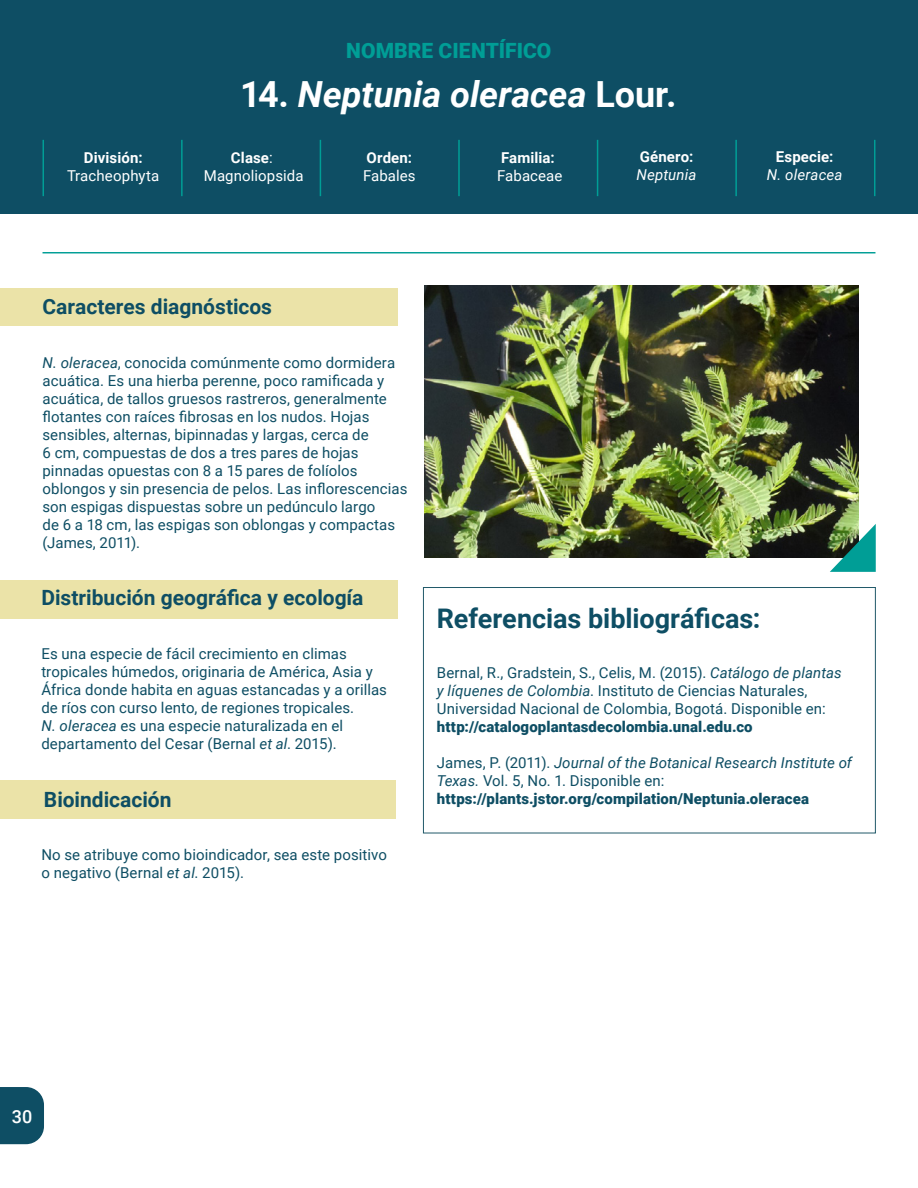
<style>
.page{position:relative;width:918px;height:1188px;background:#fff}
.page>*{position:absolute;margin:0;border:0;box-sizing:border-box;transform-origin:0 0}
.TituloFichasPrin{font:italic 700 36px "Roboto";color:#fff}
.Titulos_1{font:700 27px "Roboto";color:#0e4e64}
.SubtilulosFichas{font:700 21px "Roboto";color:#0e4e64}
.SubtilulosFichas-2{font:900 21px "Roboto";letter-spacing:.005em;color:#009e96}
.t1{font:500 18px "Roboto";color:#fff}
.Texto_General_1_-_Az{font:15px/18px "Roboto";letter-spacing:.005em;color:#0e4e64}
.Texto_General_1_-_Az-2{font:900 15px "Roboto";letter-spacing:.005em;color:#0e4e64}
.Texto_General_1_-_Az-3{font:italic 15px/18px "Roboto";letter-spacing:.01em;color:#0e4e64}
.Texto_General_1_-_Bl{font:700 15px "Roboto";letter-spacing:.005em;color:#fff}
.Texto_General_1_-_Bl-2{font:15px "Roboto";letter-spacing:.005em;color:#fff}
.Texto_General_1_-_Bl-3{font:italic 15px "Roboto";letter-spacing:.01em;color:#fff}
.s1{font-style:normal}
.s2{font-weight:400}
.s3{font-style:italic}
</style>
<div class="page">
<div style="left:0;top:289px;width:397px;height:37px;background:#ebe3a8"></div>
<img style="left:425px;top:286px;width:434px;height:271px">
<svg style="left:830px;top:524px;width:46px;height:48px;background:#409880"></svg>
<div style="left:0;top:0;width:918px;height:213px;background:#0e4e64"></div>
<hr style="left:43px;top:252px;width:832px;height:1px;background:#009e96">
<div style="left:0;top:580px;width:397px;height:38px;background:#ebe3a8"></div>
<div style="left:0;top:781px;width:396px;height:38px;background:#ebe3a8"></div>
<div style="left:423px;top:587px;width:453px;height:246px;border:1px solid #215969"></div>
<hr style="left:181px;top:140px;width:2px;height:56px;background:#009e96">
<hr style="left:43px;top:140px;width:1px;height:56px;background:#009e96">
<hr style="left:458px;top:140px;width:2px;height:56px;background:#009e96">
<hr style="left:320px;top:140px;width:1px;height:56px;background:#009e96">
<hr style="left:597px;top:140px;width:1px;height:56px;background:#009e96">
<hr style="left:735px;top:140px;width:2px;height:56px;background:#009e96">
<hr style="left:874px;top:140px;width:1px;height:56px;background:#009e96">
<hr style="left:917px;top:289px;width:1px;height:37px;background:#ebe3a8">
<div style="left:0;top:1087px;width:44px;height:57px;background:#0e4e64"></div>
<p class="SubtilulosFichas-2" style="left:346px;top:35px;width:207px">NOMBRE CIENTÍFICO</p>
<p class="Texto_General_1_-_Bl" style="left:84px;top:147px;width:60px">División:</p>
<p class="Texto_General_1_-_Bl-2" style="left:67px;top:165px;width:94px">Tracheophyta</p>
<p class="TituloFichasPrin" style="left:240px;top:69px;width:438px"><span class="s1">14.</span> Neptunia oleracea <span class="s1">Lour.</span></p>
<p class="Texto_General_1_-_Bl" style="left:231px;top:147px;width:43px">Clase<span class="s2">:</span></p>
<p class="Texto_General_1_-_Bl-2" style="left:204px;top:165px;width:101px">Magnoliopsida</p>
<p class="Texto_General_1_-_Bl" style="left:367px;top:147px;width:47px">Orden:</p>
<p class="Texto_General_1_-_Bl-2" style="left:363px;top:165px;width:54px">Fabales</p>
<p class="Texto_General_1_-_Bl" style="left:501px;top:147px;width:55px">Familia:</p>
<p class="Texto_General_1_-_Bl-2" style="left:497px;top:165px;width:67px">Fabaceae</p>
<p class="Texto_General_1_-_Bl" style="left:640px;top:146px;width:55px">Género:</p>
<p class="Texto_General_1_-_Bl-3" style="left:637px;top:164px;width:61px">Neptunia</p>
<p class="SubtilulosFichas" style="left:43px;top:292px;width:231px">Caracteres diagnósticos</p>
<p class="Texto_General_1_-_Az" style="left:43px;top:353px;width:366px"><span class="s3">N. oleracea</span>, conocida comúnmente como dormidera acuática. Es una hierba perenne, poco ramificada y acuática, de tallos gruesos rastreros, generalmente flotantes con raíces fibrosas en los nudos. Hojas sensibles, alternas, bipinnadas y largas, cerca de<br>6 cm, compuestas de dos a tres pares de hojas pinnadas opuestas con 8 a 15 pares de folíolos oblongos y sin presencia de pelos. Las inflorescencias son espigas dispuestas sobre un pedúnculo largo<br>de 6 a 18 cm, las espigas son oblongas y compactas (James, 2011).</p>
<p class="Texto_General_1_-_Bl" style="left:776px;top:146px;width:59px">Especie:</p>
<p class="Texto_General_1_-_Bl-3" style="left:767px;top:164px;width:77px">N. oleracea</p>
<p class="SubtilulosFichas" style="left:41px;top:582px;width:324px">Distribución geográfica y ecología</p>
<p class="Texto_General_1_-_Az" style="left:41px;top:645px;width:347px">Es una especie de fácil crecimiento en climas tropicales húmedos, originaria de América, Asia y África donde habita en aguas estancadas y a orillas de ríos con curso lento, de regiones tropicales.<br><span class="s3">N. oleracea</span> es una especie naturalizada en el departamento del Cesar (Bernal <span class="s3">et al</span>. 2015).</p>
<p class="SubtilulosFichas" style="left:44px;top:785px;width:129px">Bioindicación</p>
<p class="Texto_General_1_-_Az" style="left:41px;top:845px;width:347px">No se atribuye como bioindicador, sea este positivo o negativo (Bernal <span class="s3">et al</span>. 2015).</p>
<p class="Titulos_1" style="left:437px;top:599px;width:325px">Referencias bibliográficas:</p>
<p class="Texto_General_1_-_Az" style="left:437px;top:663px;width:406px">Bernal, R., Gradstein, S., Celis, M. (2015). <span class="s3">Catálogo de plantas y líquenes de Colombia</span>. Instituto de Ciencias Naturales,<br>Universidad Nacional de Colombia, Bogotá. Disponible en:</p>
<p class="Texto_General_1_-_Az-2" style="left:437px;top:716px;width:317px">http://catalogoplantasdecolombia.unal.edu.co</p>
<p class="Texto_General_1_-_Az-3" style="left:437px;top:753px;width:417px"><span class="s1">James, P. (2011).</span> Journal of the Botanical Research Institute of<br>Texas. <span class="s1">Vol. 5, No. 1. Disponible en:</span></p>
<p class="Texto_General_1_-_Az-2" style="left:437px;top:788px;width:374px">https://plants.jstor.org/compilation/Neptunia.oleracea</p>
<p class="t1" style="left:12px;top:1104px;width:22px">30</p>
</div>
